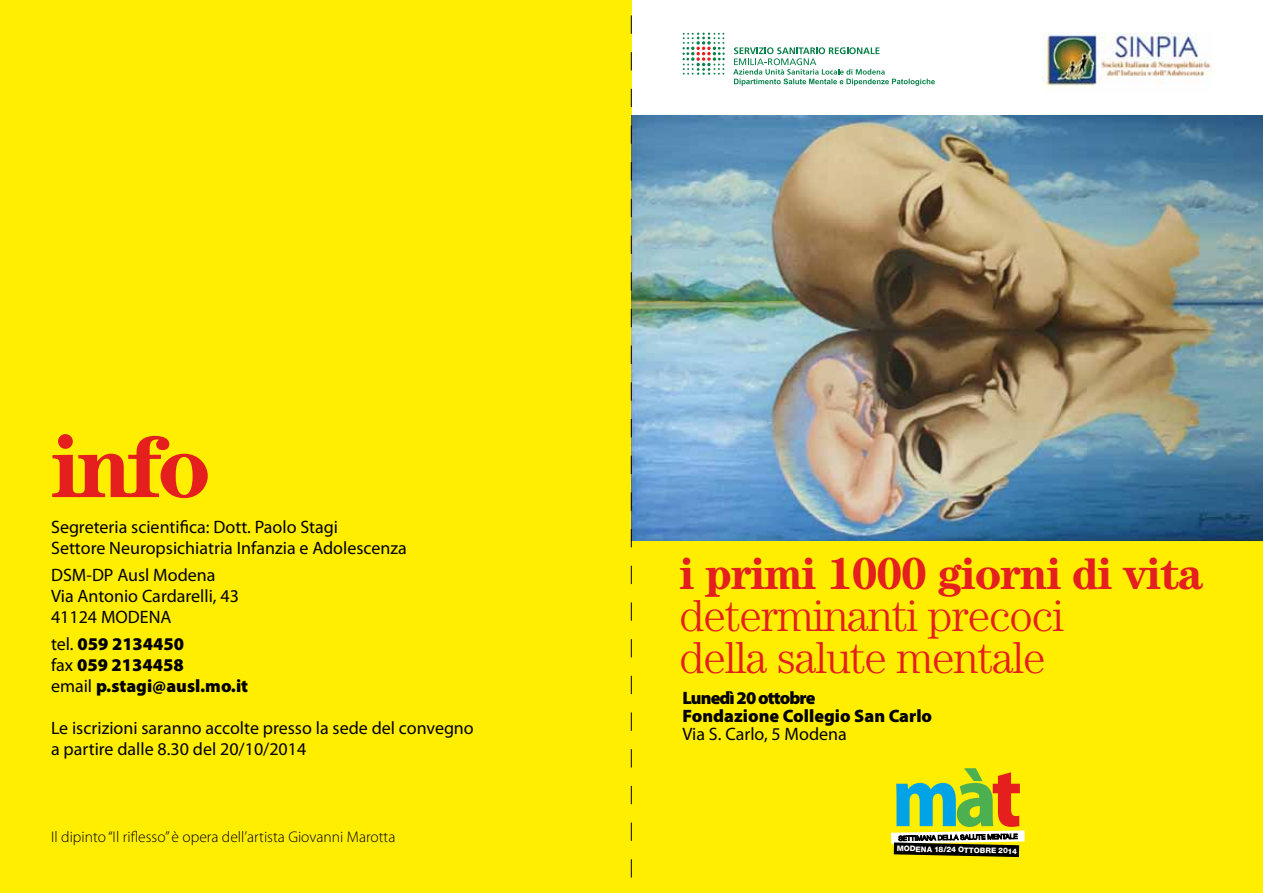
<style>
.page{position:relative;width:1263px;height:893px;background:#fff}
.page>*{position:absolute;margin:0;border:0;box-sizing:border-box;transform-origin:0 0}
.t1{font:700 90px "Century Std";color:#e51e1e}
.t2{font:300 45px/42px "Century Std";letter-spacing:-.025em;color:#e51e1e}
.t3{font:700 45px "Century Std";letter-spacing:-.025em;color:#e51e1e}
.t4{font:18px/21px "Myriad Pro";color:#000}
.t5{font:900 18px/21px "Myriad Pro";color:#000}
.t6{font:300 15.6px "Myriad Pro";color:#000}
.t7{font:800 7.65px "Helvetica Neue LT Std";color:#fff}
.s1{font-weight:400}
</style>
<div class="page">
<div style="left:627px;top:541px;width:636px;height:352px;background:#fe0"></div>
<div style="left:0;top:0;width:631px;height:893px;background:#fe0"></div>
<img style="left:632px;top:115px;width:631px;height:426px">
<img style="left:1043px;top:33px;width:169px;height:54px">
<svg style="left:682px;top:33px;width:43px;height:42px"></svg>
<svg style="left:733px;top:47px;width:202px;height:39px"></svg>
<svg style="left:891px;top:768px;width:134px;height:89px"></svg>
<svg style="left:631px;top:0;width:1px;height:878px"></svg>
<h1 class="t1" style="left:51px;top:413px;width:161px">info</h1>
<p class="t4" style="left:51px;top:516px;width:357px">Segreteria scientifica: Dott. Paolo Stagi<br>Settore Neuropsichiatria Infanzia e Adolescenza</p>
<p class="t4" style="left:51px;top:564px;width:189px">DSM-DP Ausl Modena<br>Via Antonio Cardarelli, 43<br>41124 MODENA</p>
<p class="t5" style="left:51px;top:633px;width:199px"><span class="s1">tel.</span> 059 2134450<br><span class="s1">fax</span> 059 2134458<br><span class="s1">email</span> p.stagi@ausl.mo.it</p>
<p class="t4" style="left:51px;top:717px;width:424px">Le iscrizioni saranno accolte presso la sede del convegno a partire dalle 8.30 del 20/10/2014</p>
<p class="t6" style="left:51px;top:827px;width:346px">Il dipinto “Il riflesso” è opera dell’artista Giovanni Marotta</p>
<h2 class="t3" style="left:679px;top:547px;width:525px">i primi 1000 giorni di vita</h2>
<h2 class="t2" style="left:679px;top:594px;width:386px">determinanti precoci della salute mentale</h2>
<p class="t5" style="left:682px;top:688px;width:251px;line-height:18px">Lunedì 20 ottobre<br>Fondazione Collegio San Carlo</p>
<p class="t4" style="left:682px;top:723px;width:166px">Via S. Carlo, 5 Modena</p>
<p class="t7" style="left:897px;top:844px;width:122px;rotate:1deg">MODENA 18/24 OTTOBRE 2014</p>
</div>
